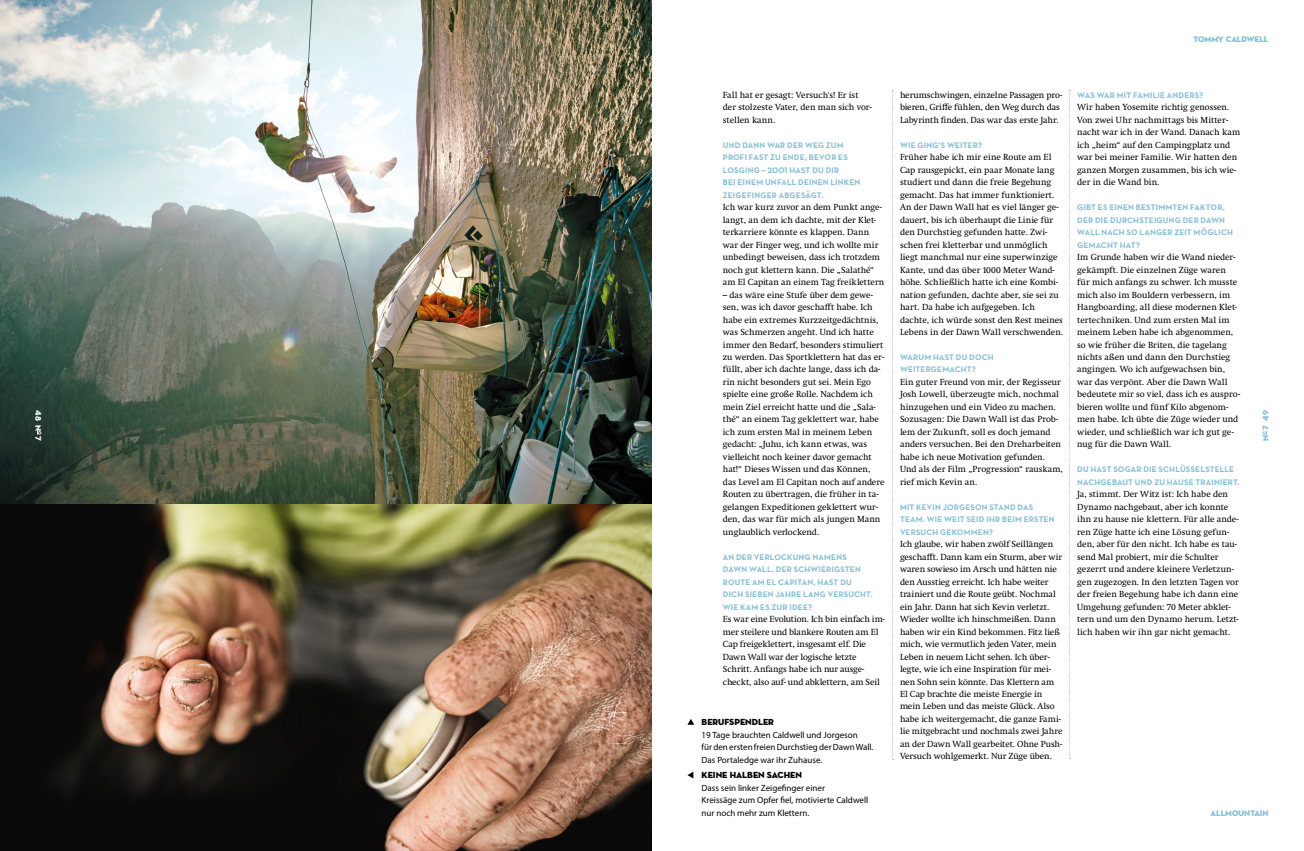
<style>
.page{position:relative;width:1304px;height:851px;background:#fff}
.page>*{position:absolute;margin:0;border:0;box-sizing:border-box;transform-origin:0 0}
.t1{font:9px/12.5px "Swift Neue LT Pro";color:#000}
.t2{font:9px/12.5px "Myriad Pro";color:#000}
.t3{font:9px "Neutraface Display Titling";color:#000}
.t4{font:700 8.2px/12.5px "Neutraface Text";letter-spacing:.025em;color:#83bed8}
.t5{font:8.2px "Neutraface Display Titling";color:#83bed8}
.t6{font:8.2px "Neutraface Display Titling";color:#fff}
</style>
<div class="page">
<img style="left:0;top:0;width:652px;height:850px">
<svg style="left:1069px;top:90px;width:2px;height:669px"></svg>
<svg style="left:892px;top:90px;width:1px;height:670px"></svg>
<svg style="left:688px;top:719px;width:6px;height:5px"></svg>
<svg style="left:687px;top:772px;width:6px;height:6px"></svg>
<p class="t6" style="left:43px;top:410px;width:32px;rotate:90deg">48 N<sup>O</sup> 7</p>
<p class="t5" style="left:1193px;top:34px;width:77px">TOMMY CALDWELL</p>
<p class="t1" style="left:723px;top:88px;width:151px">Fall hat er gesagt: Versuch's! Er ist der stolzeste Vater, den man sich vor&shy;stellen kann.</p>
<p class="t4" style="left:723px;top:139px;width:139px">UND DANN WAR DER WEG ZUM<br>PROFI FAST ZU ENDE, BEVOR ES<br>LOSGING – 2001 HAST DU DIR<br>BEI EINEM UNFALL DEINEN LINKEN<br>ZEIGEFINGER ABGESÄGT.</p>
<p class="t1" style="left:723px;top:201px;width:163px">Ich war kurz zuvor an dem Punkt ange&shy;langt, an dem ich dachte, mit der Klet&shy;terkarriere könnte es klappen. Dann war der Finger weg, und ich wollte mir unbedingt beweisen, dass ich trotzdem noch gut klettern kann. Die „Salathé“ am El Capitan an einem Tag freiklettern</p>
<p class="t1" style="left:723px;top:288px;width:163px">– das wäre eine Stufe über dem gewe&shy;sen, was ich davor geschafft habe. Ich habe ein extremes Kurzzeitgedächtnis, was Schmerzen angeht. Und ich hatte immer den Bedarf, besonders stimuliert zu werden. Das Sportklettern hat das er&shy;füllt, aber ich dachte lange, dass ich da&shy;rin nicht besonders gut sei. Mein Ego spielte eine große Rolle. Nachdem ich mein Ziel erreicht hatte und die „Sala&shy;thé“ an einem Tag geklettert war, habe ich zum ersten Mal in meinem Leben gedacht: „Juhu, ich kann etwas, was vielleicht noch keiner davor gemacht hat!“ Dieses Wissen und das Können, das Level am El Capitan noch auf andere Routen zu übertragen, die früher in ta&shy;gelangen Expeditionen geklettert wur&shy;den, das war für mich als jungen Mann unglaublich verlockend.</p>
<p class="t4" style="left:723px;top:550px;width:151px">AN DER VERLOCKUNG NAMENS<br>DAWN WALL, DER SCHWIERIGSTEN<br>ROUTE AM EL CAPITAN, HAST DU<br>DICH SIEBEN JAHRE LANG VERSUCHT.<br>WIE KAM ES ZUR IDEE?</p>
<p class="t1" style="left:723px;top:612px;width:164px">Es war eine Evolution. Ich bin einfach im&shy;mer steilere und blankere Routen am El Cap freigeklettert, insgesamt elf. Die Dawn Wall war der logische letzte Schritt. Anfangs habe ich nur ausge&shy;checkt, also auf- und abklettern, am Seil</p>
<p class="t3" style="left:702px;top:716px;width:74px">BERUFSPENDLER</p>
<p class="t2" style="left:702px;top:728px;width:173px">19 Tage brauchten Caldwell und Jorgeson<br>für den ersten freien Durchstieg der Dawn Wall.<br>Das Portaledge war ihr Zuhause.</p>
<p class="t3" style="left:702px;top:769px;width:102px">KEINE HALBEN SACHEN</p>
<p class="t2" style="left:702px;top:781px;width:168px">Dass sein linker Zeigefinger einer<br>Kreissäge zum Opfer fiel, motivierte Caldwell nur noch mehr zum Klettern.</p>
<p class="t1" style="left:900px;top:88px;width:164px">herumschwingen, einzelne Passagen pro&shy;bieren, Griffe fühlen, den Weg durch das<br>Labyrinth finden. Das war das erste Jahr.</p>
<p class="t4" style="left:900px;top:139px;width:84px">WIE GING'S WEITER?</p>
<p class="t1" style="left:900px;top:151px;width:165px">Früher habe ich mir eine Route am El Cap rausgepickt, ein paar Monate lang studiert und dann die freie Begehung gemacht. Das hat immer funktioniert.<br>An der Dawn Wall hat es viel länger ge&shy;dauert, bis ich überhaupt die Linie für den Durchstieg gefunden hatte. Zwi&shy;schen frei kletterbar und unmöglich liegt manchmal nur eine superwinzige Kante, und das über 1000 Meter Wand&shy;höhe. Schließlich hatte ich eine Kombi&shy;nation gefunden, dachte aber, sie sei zu hart. Da habe ich aufgegeben. Ich dachte, ich würde sonst den Rest meines Lebens in der Dawn Wall verschwenden.</p>
<p class="t4" style="left:900px;top:351px;width:95px">WARUM HAST DU DOCH<br>WEITERGEMACHT?</p>
<p class="t1" style="left:900px;top:375px;width:164px">Ein guter Freund von mir, der Regisseur Josh Lowell, überzeugte mich, nochmal hinzugehen und ein Video zu machen.<br>Sozusagen: Die Dawn Wall ist das Prob&shy;lem der Zukunft, soll es doch jemand anders versuchen. Bei den Dreharbeiten habe ich neue Motivation gefunden.<br>Und als der Film „Progression“ rauskam, rief mich Kevin an.</p>
<p class="t4" style="left:900px;top:500px;width:156px">MIT KEVIN JORGESON STAND DAS<br>TEAM. WIE WEIT SEID IHR BEIM ERSTEN<br>VERSUCH GEKOMMEN?</p>
<p class="t1" style="left:900px;top:537px;width:164px">Ich glaube, wir haben zwölf Seillängen geschafft. Dann kam ein Sturm, aber wir waren sowieso im Arsch und hätten nie den Ausstieg erreicht. Ich habe weiter trainiert und die Route geübt. Nochmal ein Jahr. Dann hat sich Kevin verletzt.<br>Wieder wollte ich hinschmeißen. Dann haben wir ein Kind bekommen. Fitz ließ mich, wie vermutlich jeden Vater, mein Leben in neuem Licht sehen. Ich über&shy;legte, wie ich eine Inspiration für mei&shy;nen Sohn sein könnte. Das Klettern am El Cap brachte die meiste Energie in mein Leben und das meiste Glück. Also habe ich weitergemacht, die ganze Fami&shy;lie mitgebracht und nochmals zwei Jahre an der Dawn Wall gearbeitet. Ohne Push-Versuch wohlgemerkt. Nur Züge üben.</p>
<p class="t4" style="left:1077px;top:89px;width:128px">WAS WAR MIT FAMILIE ANDERS?</p>
<p class="t1" style="left:1077px;top:101px;width:164px">Wir haben Yosemite richtig genossen.<br>Von zwei Uhr nachmittags bis Mitter&shy;nacht war ich in der Wand. Danach kam ich „heim“ auf den Campingplatz und war bei meiner Familie. Wir hatten den ganzen Morgen zusammen, bis ich wie&shy;der in die Wand bin.</p>
<p class="t4" style="left:1077px;top:201px;width:157px">GIBT ES EINEN BESTIMMTEN FAKTOR,<br>DER DIE DURCHSTEIGUNG DER DAWN<br>WALL NACH SO LANGER ZEIT MÖGLICH<br>GEMACHT HAT?</p>
<p class="t1" style="left:1077px;top:251px;width:164px">Im Grunde haben wir die Wand nieder&shy;gekämpft. Die einzelnen Züge waren für mich anfangs zu schwer. Ich musste mich also im Bouldern verbessern, im Hangboarding, all diese modernen Klet&shy;tertechniken. Und zum ersten Mal im meinem Leben habe ich abgenommen, so wie früher die Briten, die tagelang nichts aßen und dann den Durchstieg angingen. Wo ich aufgewachsen bin, war das verpönt. Aber die Dawn Wall bedeutete mir so viel, dass ich es auspro&shy;bieren wollte und fünf Kilo abgenom&shy;men habe. Ich übte die Züge wieder und wieder, und schließlich war ich gut ge&shy;nug für die Dawn Wall.</p>
<p class="t4" style="left:1077px;top:463px;width:164px">DU HAST SOGAR DIE SCHLÜSSELSTELLE<br>NACHGEBAUT UND ZU HAUSE TRAINIERT.</p>
<p class="t1" style="left:1077px;top:488px;width:163px">Ja, stimmt. Der Witz ist: Ich habe den Dynamo nachgebaut, aber ich konnte ihn zu hause nie klettern. Für alle ande&shy;ren Züge hatte ich eine Lösung gefun&shy;den, aber für den nicht. Ich habe es tau&shy;send Mal probiert, mir die Schulter gezerrt und andere kleinere Verletzun&shy;gen zugezogen. In den letzten Tagen vor der freien Begehung habe ich dann eine Umgehung gefunden: 70 Meter abklet&shy;tern und um den Dynamo herum. Letzt&shy;lich haben wir ihn gar nicht gemacht.</p>
<p class="t5" style="left:1261px;top:440px;width:32px;rotate:-90deg">N<sup>O</sup> 7 49</p>
<p class="t5" style="left:1210px;top:807px;width:60px">ALLMOUNTAIN</p>
</div>
